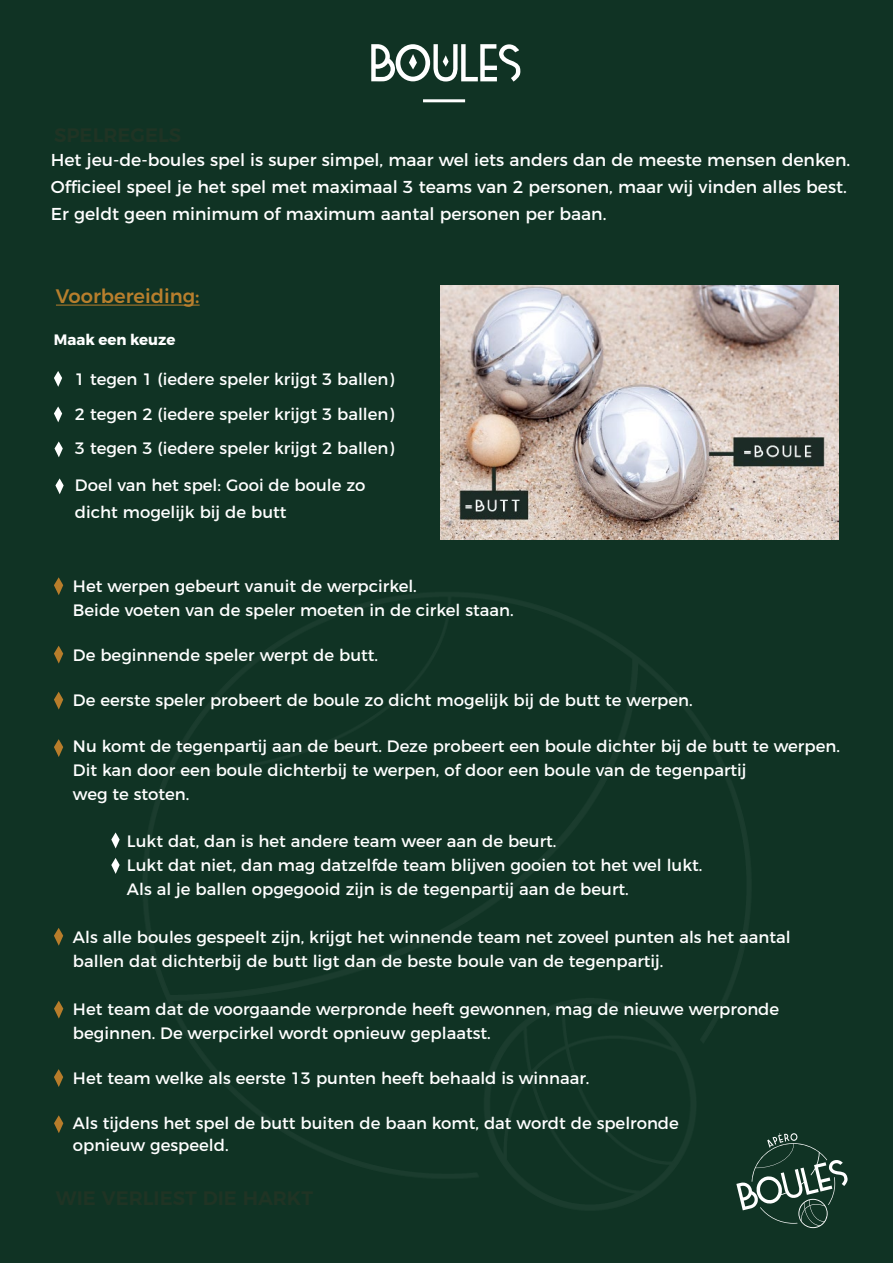
<style>
.page{position:relative;width:893px;height:1263px;background:#103324}
.page>*{position:absolute;margin:0;border:0;box-sizing:border-box;transform-origin:0 0}
.t1{font:54px "Tetra";color:#fff}
.t2{font:500 19.5px "Montserrat";color:#b87f2d}
.t3{font:17.25px "Montserrat";color:#fff}
.t4{font:16.5px "Montserrat";color:#fff}
.t5{font:700 15px "Montserrat";color:#fff}
</style>
<div class="page">
<hr style="left:56px;top:305px;width:144px;height:1px;background:#b87f2d">
<img style="left:440px;top:286px;width:399px;height:253px">
<svg style="left:54px;top:371px;width:8px;height:16px"></svg>
<svg style="left:54px;top:577px;width:9px;height:18px"></svg>
<svg style="left:54px;top:646px;width:9px;height:18px"></svg>
<svg style="left:54px;top:692px;width:9px;height:17px"></svg>
<svg style="left:54px;top:739px;width:9px;height:18px"></svg>
<svg style="left:54px;top:928px;width:9px;height:18px"></svg>
<svg style="left:54px;top:1001px;width:9px;height:17px"></svg>
<svg style="left:54px;top:1069px;width:9px;height:18px"></svg>
<svg style="left:54px;top:1115px;width:9px;height:18px"></svg>
<svg style="left:111px;top:832px;width:9px;height:16px"></svg>
<svg style="left:111px;top:858px;width:9px;height:16px"></svg>
<svg style="left:54px;top:406px;width:8px;height:16px"></svg>
<svg style="left:55px;top:441px;width:8px;height:16px"></svg>
<svg style="left:55px;top:478px;width:9px;height:16px"></svg>
<hr style="left:423px;top:99px;width:42px;height:3px;background:#fff">
<svg style="left:776px;top:1133px;width:72px;height:95px"></svg>
<img style="left:143px;top:593px;width:633px;height:627px">
<p class="t1" style="left:371px;top:32px;width:152px">BOULES</p>
<p class="t3" style="left:51px;top:146px;width:801px">Het jeu-de-boules spel is super simpel, maar wel iets anders dan de meeste mensen denken.</p>
<p class="t3" style="left:51px;top:173px;width:798px">Officieel speel je het spel met maximaal 3 teams van 2 personen, maar wij vinden alles best.</p>
<p class="t3" style="left:51px;top:200px;width:557px">Er geldt geen minimum of maximum aantal personen per baan.</p>
<p class="t2" style="left:56px;top:280px;width:145px">Voorbereiding:</p>
<p class="t5" style="left:54px;top:331px;width:123px">Maak een keuze</p>
<p class="t4" style="left:75px;top:366px;width:321px">1 tegen 1 (iedere speler krijgt 3 ballen)</p>
<p class="t4" style="left:75px;top:401px;width:321px">2 tegen 2 (iedere speler krijgt 3 ballen)</p>
<p class="t4" style="left:75px;top:435px;width:321px">3 tegen 3 (iedere speler krijgt 2 ballen)</p>
<p class="t4" style="left:75px;top:472px;width:292px">Doel van het spel: Gooi de boule zo</p>
<p class="t4" style="left:75px;top:499px;width:213px">dicht mogelijk bij de butt</p>
<p class="t4" style="left:73px;top:573px;width:345px">Het werpen gebeurt vanuit de werpcirkel.</p>
<p class="t4" style="left:73px;top:597px;width:442px">Beide voeten van de speler moeten in de cirkel staan.</p>
<p class="t4" style="left:73px;top:642px;width:307px">De beginnende speler werpt de butt.</p>
<p class="t4" style="left:73px;top:687px;width:621px">De eerste speler probeert de boule zo dicht mogelijk bij de butt te werpen.</p>
<p class="t4" style="left:73px;top:733px;width:768px">Nu komt de tegenpartij aan de beurt. Deze probeert een boule dichter bij de butt te werpen.</p>
<p class="t4" style="left:73px;top:757px;width:675px">Dit kan door een boule dichterbij te werpen, of door een boule van de tegenpartij</p>
<p class="t4" style="left:73px;top:781px;width:118px">weg te stoten.</p>
<p class="t4" style="left:127px;top:828px;width:431px">Lukt dat, dan is het andere team weer aan de beurt.</p>
<p class="t4" style="left:127px;top:852px;width:577px">Lukt dat niet, dan mag datzelfde team blijven gooien tot het wel lukt.</p>
<p class="t4" style="left:127px;top:876px;width:503px">Als al je ballen opgegooid zijn is de tegenpartij aan de beurt.</p>
<p class="t4" style="left:73px;top:924px;width:719px">Als alle boules gespeelt zijn, krijgt het winnende team net zoveel punten als het aantal</p>
<p class="t4" style="left:73px;top:948px;width:592px">ballen dat dichterbij de butt ligt dan de beste boule van de tegenpartij.</p>
<p class="t4" style="left:73px;top:996px;width:708px">Het team dat de voorgaande werpronde heeft gewonnen, mag de nieuwe werpronde</p>
<p class="t4" style="left:73px;top:1020px;width:419px">beginnen. De werpcirkel wordt opnieuw geplaatst.</p>
<p class="t4" style="left:73px;top:1065px;width:518px">Het team welke als eerste 13 punten heeft behaald is winnaar.</p>
<p class="t4" style="left:73px;top:1110px;width:607px">Als tijdens het spel de butt buiten de baan komt, dat wordt de spelronde</p>
<p class="t4" style="left:73px;top:1132px;width:157px">opnieuw gespeeld.</p>
</div>
